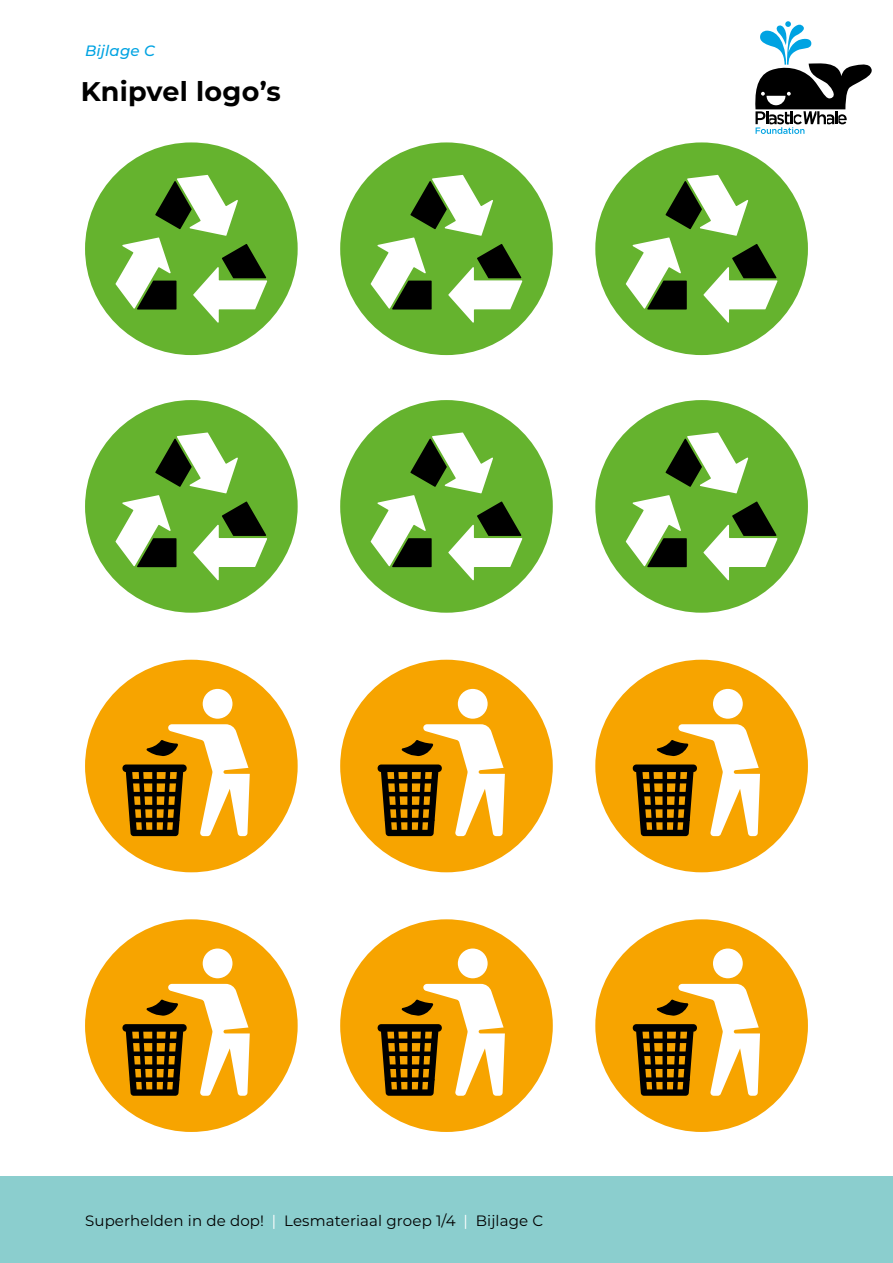
<style>
.page{position:relative;width:893px;height:1263px;background:#fff}
.page>*{position:absolute;margin:0;border:0;box-sizing:border-box;transform-origin:0 0}
.t1{font:700 27px "Montserrat";letter-spacing:.01em;color:#000}
.t2{font:15px "Montserrat";letter-spacing:.01em;color:#000}
.t3{font:italic 500 15px "Montserrat";letter-spacing:.01em;color:#00a3e2}
.s1{color:#fff}
</style>
<div class="page">
<div style="left:0;top:1177px;width:893px;height:86px;background:#8bcece"></div>
<div style="left:89px;top:146px;width:205px;height:205px;background:#65b32e;border-radius:50%"></div>
<svg style="left:115px;top:175px;width:152px;height:148px"></svg>
<div style="left:85px;top:142px;width:213px;height:213px;border:8px solid #65b32e;border-radius:50%"></div>
<div style="left:89px;top:404px;width:205px;height:205px;background:#65b32e;border-radius:50%"></div>
<svg style="left:115px;top:432px;width:152px;height:148px"></svg>
<div style="left:85px;top:400px;width:213px;height:213px;border:8px solid #65b32e;border-radius:50%"></div>
<div style="left:599px;top:146px;width:205px;height:205px;background:#65b32e;border-radius:50%"></div>
<svg style="left:626px;top:175px;width:152px;height:148px"></svg>
<div style="left:595px;top:142px;width:213px;height:213px;border:8px solid #65b32e;border-radius:50%"></div>
<div style="left:599px;top:404px;width:205px;height:205px;background:#65b32e;border-radius:50%"></div>
<svg style="left:626px;top:432px;width:152px;height:148px"></svg>
<div style="left:595px;top:400px;width:213px;height:213px;border:8px solid #65b32e;border-radius:50%"></div>
<div style="left:344px;top:146px;width:205px;height:205px;background:#65b32e;border-radius:50%"></div>
<svg style="left:371px;top:175px;width:151px;height:148px"></svg>
<div style="left:340px;top:142px;width:213px;height:213px;border:8px solid #65b32e;border-radius:50%"></div>
<div style="left:344px;top:404px;width:205px;height:205px;background:#65b32e;border-radius:50%"></div>
<svg style="left:371px;top:432px;width:151px;height:148px"></svg>
<div style="left:340px;top:400px;width:213px;height:213px;border:8px solid #65b32e;border-radius:50%"></div>
<div style="left:89px;top:663px;width:205px;height:206px;background:#f7a400;border-radius:50%"></div>
<div style="left:85px;top:660px;width:213px;height:212px;border:8px solid #f7a400;border-radius:50%"></div>
<div style="left:203px;top:689px;width:29px;height:30px;background:#fff;border-radius:50%"></div>
<svg style="left:122px;top:724px;width:128px;height:112px"></svg>
<div style="left:89px;top:923px;width:205px;height:205px;background:#f7a400;border-radius:50%"></div>
<div style="left:85px;top:919px;width:213px;height:213px;border:8px solid #f7a400;border-radius:50%"></div>
<div style="left:203px;top:948px;width:29px;height:30px;background:#fff;border-radius:50%"></div>
<svg style="left:122px;top:984px;width:128px;height:112px"></svg>
<div style="left:344px;top:663px;width:205px;height:206px;background:#f7a400;border-radius:50%"></div>
<div style="left:340px;top:660px;width:213px;height:212px;border:8px solid #f7a400;border-radius:50%"></div>
<div style="left:458px;top:689px;width:30px;height:30px;background:#fff;border-radius:50%"></div>
<svg style="left:378px;top:724px;width:127px;height:112px"></svg>
<div style="left:344px;top:923px;width:205px;height:205px;background:#f7a400;border-radius:50%"></div>
<div style="left:340px;top:919px;width:213px;height:213px;border:8px solid #f7a400;border-radius:50%"></div>
<div style="left:458px;top:948px;width:30px;height:30px;background:#fff;border-radius:50%"></div>
<svg style="left:378px;top:984px;width:127px;height:112px"></svg>
<div style="left:599px;top:663px;width:205px;height:206px;background:#f7a400;border-radius:50%"></div>
<div style="left:595px;top:660px;width:213px;height:212px;border:8px solid #f7a400;border-radius:50%"></div>
<div style="left:713px;top:689px;width:30px;height:30px;background:#fff;border-radius:50%"></div>
<svg style="left:633px;top:724px;width:127px;height:112px"></svg>
<div style="left:599px;top:923px;width:205px;height:205px;background:#f7a400;border-radius:50%"></div>
<div style="left:595px;top:919px;width:213px;height:213px;border:8px solid #f7a400;border-radius:50%"></div>
<div style="left:713px;top:948px;width:30px;height:30px;background:#fff;border-radius:50%"></div>
<svg style="left:633px;top:984px;width:127px;height:112px"></svg>
<svg style="left:755px;top:21px;width:117px;height:113px"></svg>
<p class="t3" style="left:85px;top:40px;width:71px">Bijlage C</p>
<h1 class="t1" style="left:81px;top:72px;width:202px">Knipvel logo’s</h1>
<p class="t2" style="left:85px;top:1210px;width:460px">Superhelden in de dop! <span class="s1">|</span> Lesmateriaal groep 1/4 <span class="s1">|</span> Bijlage C</p>
</div>
